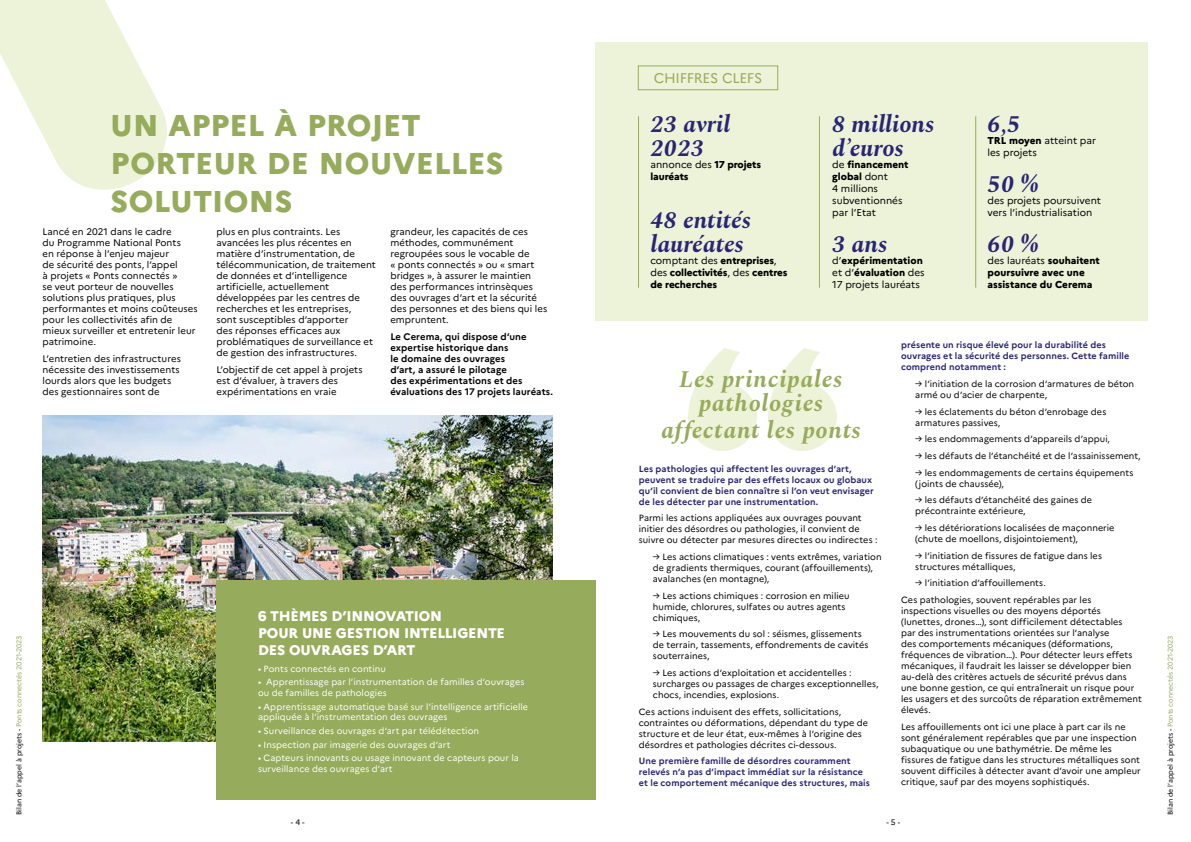
<style>
.page{position:relative;width:1191px;height:842px;background:#fff}
.page>*{position:absolute;margin:0;border:0;box-sizing:border-box;transform-origin:0 0}
.t1{font:800 30px/38px "Marianne";letter-spacing:.01em;color:#96ab5b}
.t2{font:italic 700 24px/24px "Spectral";color:#292574}
.t3{font:italic 700 24px/24px "Spectral";letter-spacing:.03em;color:#96ab5b;text-align:center}
.t4{font:800 14px/16.8px "Marianne";letter-spacing:-.01em;color:#fff}
.t5{font:14px "Marianne";letter-spacing:-.02em;color:#96ab5b}
.t6{font:10px/12px "Marianne";color:#000}
.t7{font:800 10px/12px "Marianne";letter-spacing:-.01em;color:#000}
.t8{font:9.5px/11px "Marianne";letter-spacing:.005em;color:#000}
.t9{font:700 9.5px/11px "Marianne";letter-spacing:.005em;color:#000}
.t10{font:9px/11px "Marianne";letter-spacing:.005em;color:#000}
.t11{font:700 9px/11px "Marianne";letter-spacing:.01em;color:#292574}
.t12{font:9px/10.8px "Marianne";letter-spacing:.005em;color:#fff}
.t13{font:8px "Marianne";color:#000}
.t14{font:7px "Marianne";color:#000}
.s1{font-weight:800}
.s2{font-weight:400}
.s3{color:#96ab59}
</style>
<div class="page">
<svg style="left:688px;top:348px;width:69px;height:103px"></svg>
<svg style="left:768px;top:348px;width:69px;height:103px"></svg>
<svg style="left:0;top:0;width:167px;height:190px"></svg>
<img style="left:43px;top:415px;width:510px;height:326px">
<div style="left:216px;top:580px;width:379px;height:219px;background:#96ab5b"></div>
<div style="left:595px;top:43px;width:553px;height:278px;background:#edf3d9"></div>
<div style="left:638px;top:66px;width:140px;height:24px;border:1px solid #96ab5b"></div>
<hr style="left:638px;top:116px;width:1px;height:172px;background:#96ab59">
<hr style="left:819px;top:116px;width:1px;height:172px;background:#96ab59">
<hr style="left:975px;top:116px;width:1px;height:172px;background:#96ab59">
<h3 class="t5" style="left:654px;top:70px;width:110px">CHIFFRES CLEFS</h3>
<h1 class="t1" style="left:111px;top:106px;width:394px">UN APPEL À PROJET<br>PORTEUR DE NOUVELLES<br>SOLUTIONS</h1>
<h2 class="t2" style="left:832px;top:110px;width:104px">8 millions d’euros</h2>
<p class="t6" style="left:832px;top:158px;width:78px">de <span class="s1">financement global</span> dont<br>4 millions subventionnés par l’Etat</p>
<h2 class="t2" style="left:832px;top:230px;width:56px">3 ans</h2>
<p class="t6" style="left:832px;top:254px;width:94px">d’<span class="s1">expérimentation </span>et d’<span class="s1">évaluation</span> des<br>17 projets lauréats</p>
<h2 class="t2" style="left:650px;top:110px;width:81px">23 avril<br>2023</h2>
<p class="t7" style="left:650px;top:158px;width:112px"><span class="s2">annonce des</span> 17 projets lauréats</p>
<h2 class="t2" style="left:650px;top:206px;width:102px">48 entités lauréates</h2>
<p class="t7" style="left:650px;top:254px;width:138px"><span class="s2">comptant des</span> entreprises<span class="s2">, des</span> collectivités<span class="s2">, des</span> centres de recherches</p>
<h2 class="t2" style="left:987px;top:110px;width:34px">6,5</h2>
<p class="t6" style="left:987px;top:134px;width:110px"><span class="s1">TRL moyen</span> atteint par les projets</p>
<h2 class="t2" style="left:987px;top:170px;width:53px">50 %</h2>
<p class="t6" style="left:987px;top:194px;width:115px">des projets poursuivent vers l’industrialisation</p>
<h2 class="t2" style="left:987px;top:230px;width:53px">60 %</h2>
<p class="t7" style="left:987px;top:254px;width:114px"><span class="s2">des lauréats</span> souhaitent poursuivre avec une assistance du Cerema</p>
<p class="t8" style="left:216px;top:226px;width:161px">plus en plus contraints. Les avancées les plus récentes en matière d’instrumentation, de télécommunication, de traitement de données et d’intelligence artificielle, actuellement développées par les centres de recherches et les entreprises,<br>sont susceptibles d’apporter<br>des réponses efficaces aux problématiques de surveillance et de gestion des infrastructures.</p>
<p class="t8" style="left:216px;top:364px;width:148px">L’objectif de cet appel à projets est d’évaluer, à travers des expérimentations en vraie</p>
<p class="t8" style="left:43px;top:226px;width:157px">Lancé en 2021 dans le cadre<br>du Programme National Ponts<br>en réponse à l’enjeu majeur<br>de sécurité des ponts, l’appel<br>à projets « Ponts connectés »<br>se veut porteur de nouvelles solutions plus pratiques, plus performantes et moins coûteuses pour les collectivités afin de mieux surveiller et entretenir leur patrimoine.</p>
<p class="t8" style="left:43px;top:353px;width:140px">L’entretien des infrastructures nécessite des investissements lourds alors que les budgets des gestionnaires sont de</p>
<p class="t8" style="left:390px;top:226px;width:158px">grandeur, les capacités de ces méthodes, communément regroupées sous le vocable de<br>« ponts connectés » ou « smart bridges », à assurer le maintien des performances intrinsèques des ouvrages d’art et la sécurité des personnes et des biens qui les empruntent.</p>
<p class="t9" style="left:390px;top:331px;width:164px">Le Cerema, qui dispose d’une expertise historique dans<br>le domaine des ouvrages<br>d’art, a assuré le pilotage<br>des expérimentations et des évaluations des 17 projets lauréats.</p>
<p class="t11" style="left:901px;top:340px;width:230px">présente un risque élevé pour la durabilité des ouvrages et la sécurité des personnes. Cette famille comprend notamment :</p>
<p class="t10" style="left:915px;top:378px;width:220px">→ l’initiation de la corrosion d’armatures de béton armé ou d’acier de charpente,</p>
<p class="t10" style="left:915px;top:406px;width:192px">→ les éclatements du béton d’enrobage des armatures passives,</p>
<p class="t10" style="left:915px;top:434px;width:196px">→ les endommagements d’appareils d’appui,</p>
<p class="t10" style="left:915px;top:450px;width:227px">→ les défauts de l’étanchéité et de l’assainissement,</p>
<p class="t10" style="left:915px;top:467px;width:220px">→ les endommagements de certains équipements (joints de chaussée),</p>
<p class="t10" style="left:915px;top:495px;width:178px">→ les défauts d’étanchéité des gaines de précontrainte extérieure,</p>
<p class="t10" style="left:915px;top:522px;width:201px">→ les détériorations localisées de maçonnerie (chute de moellons, disjointoiement),</p>
<p class="t10" style="left:915px;top:550px;width:188px">→ l’initiation de fissures de fatigue dans les structures métalliques,</p>
<p class="t10" style="left:901px;top:575px;width:192px;line-height:16.7px;text-indent:14px">→ l’initiation d’affouillements.<br>Ces pathologies, souvent repérables par les</p>
<p class="t10" style="left:901px;top:605px;width:242px">inspections visuelles ou des moyens déportés (lunettes, drones…), sont difficilement détectables<br>par des instrumentations orientées sur l’analyse<br>des comportements mécaniques (déformations, fréquences de vibration…). Pour détecter leurs effets mécaniques, il faudrait les laisser se développer bien au-delà des critères actuels de sécurité prévus dans une bonne gestion, ce qui entraînerait un risque pour les usagers et des surcoûts de réparation extrêmement élevés.</p>
<p class="t10" style="left:901px;top:721px;width:241px">Les affouillements ont ici une place à part car ils ne sont généralement repérables que par une inspection subaquatique ou une bathymétrie. De même les fissures de fatigue dans les structures métalliques sont souvent difficiles à détecter avant d’avoir une ampleur critique, sauf par des moyens sophistiqués.</p>
<h2 class="t3" style="left:679px;top:365px;width:164px">Les principales pathologies</h2>
<h2 class="t3" style="left:661px;top:416px;width:201px">affectant les ponts</h2>
<p class="t11" style="left:639px;top:463px;width:236px">Les pathologies qui affectent les ouvrages d’art, peuvent se traduire par des effets locaux ou globaux qu’il convient de bien connaître si l’on veut envisager de les détecter par une instrumentation.</p>
<p class="t10" style="left:639px;top:513px;width:240px">Parmi les actions appliquées aux ouvrages pouvant initier des désordres ou pathologies, il convient de suivre ou détecter par mesures directes ou indirectes :</p>
<p class="t10" style="left:653px;top:551px;width:230px">→ Les actions climatiques : vents extrêmes, variation de gradients thermiques, courant (affouillements), avalanches (en montagne),</p>
<p class="t10" style="left:653px;top:590px;width:198px">→ Les actions chimiques : corrosion en milieu humide, chlorures, sulfates ou autres agents chimiques,</p>
<p class="t10" style="left:653px;top:629px;width:217px">→ Les mouvements du sol : séismes, glissements de terrain, tassements, effondrements de cavités souterraines,</p>
<p class="t10" style="left:653px;top:667px;width:227px">→ Les actions d’exploitation et accidentelles : surcharges ou passages de charges exceptionnelles, chocs, incendies, explosions.</p>
<p class="t10" style="left:639px;top:706px;width:231px">Ces actions induisent des effets, sollicitations, contraintes ou déformations, dépendant du type de structure et de leur état, eux-mêmes à l’origine des désordres et pathologies décrites ci-dessous.</p>
<p class="t11" style="left:639px;top:756px;width:232px">Une première famille de désordres couramment relevés n’a pas d’impact immédiat sur la résistance et le comportement mécanique des structures, mais</p>
<h3 class="t4" style="left:258px;top:608px;width:248px">6 THÈMES D’INNOVATION<br>POUR UNE GESTION INTELLIGENTE<br>DES OUVRAGES D’ART</h3>
<p class="t12" style="left:258px;top:663px;width:129px">• Ponts connectés en continu</p>
<p class="t12" style="left:258px;top:676px;width:268px">• Apprentissage par l’instrumentation de familles d’ouvrages ou de familles de pathologies</p>
<p class="t12" style="left:258px;top:701px;width:272px">• Apprentissage automatique basé sur l’intelligence artificielle appliquée à l’instrumentation des ouvrages</p>
<p class="t12" style="left:258px;top:725px;width:222px">• Surveillance des ouvrages d’art par télédétection</p>
<p class="t12" style="left:258px;top:739px;width:194px">• Inspection par imagerie des ouvrages d’art</p>
<p class="t12" style="left:258px;top:753px;width:262px">• Capteurs innovants ou usage innovant de capteurs pour la surveillance des ouvrages d’art</p>
<p class="t14" style="left:15px;top:815px;width:181px;rotate:-90deg">Bilan de l’appel à projets - <span class="s3">Ponts connectés 2021-2023</span></p>
<p class="t14" style="left:1166px;top:815px;width:181px;rotate:-90deg">Bilan de l’appel à projets - <span class="s3">Ponts connectés 2021-2023</span></p>
<p class="t13" style="left:291px;top:817px;width:15px">- 4 -</p>
<p class="t13" style="left:886px;top:817px;width:15px">- 5 -</p>
</div>
